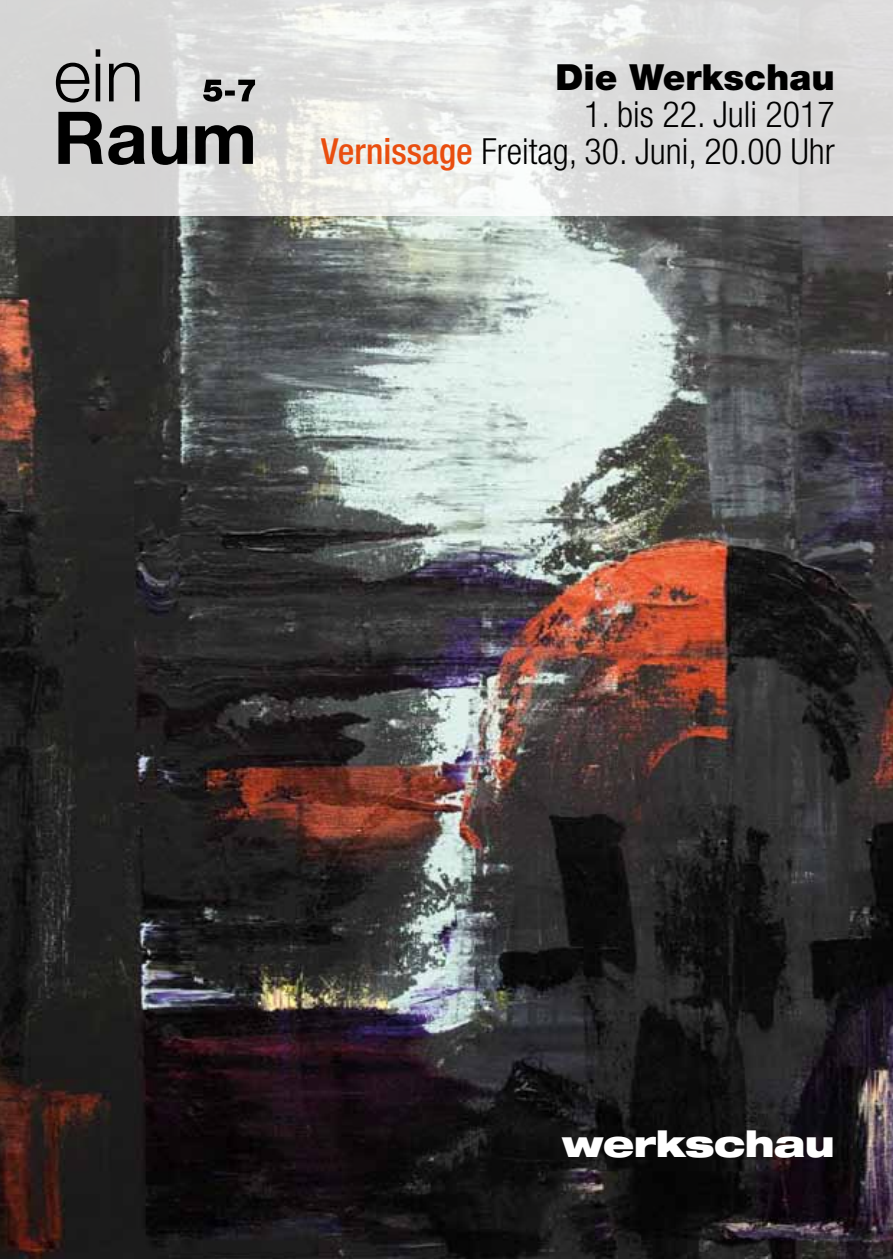
<style>
.page{position:relative;width:893px;height:1259px;background:#fff}
.page>*{position:absolute;margin:0;border:0;box-sizing:border-box;transform-origin:0 0}
.t1{font:300 condensed 36px/37.2px "Helvetica Neue LT Std";color:#000;text-align:right}
.t2{font:900 36px "Helvetica Neue LT Std";color:#000}
.t3{font:900 expanded 36px "Helvetica Neue LT Std";letter-spacing:-.015em;color:#fff}
.s1{font-weight:500;color:#e94e0f}
</style>
<div class="page">
<img style="left:0;top:216px;width:893px;height:1043px">
<svg style="left:0;top:0;width:893px;height:216px;background:#e1e1e0"></svg>
<svg style="left:56px;top:49px;width:199px;height:116px;background:#9c9c9c"></svg>
<p class="t2" style="left:555px;top:55px;width:281px">Die Werkschau</p>
<p class="t1" style="left:321px;top:95px;width:515px">1. bis 22. Juli 2017<br><span class="s1">Vernissage</span> Freitag, 30. Juni, 20.00 Uhr</p>
<p class="t3" style="left:562px;top:1120px;width:274px">werkschau</p>
</div>
